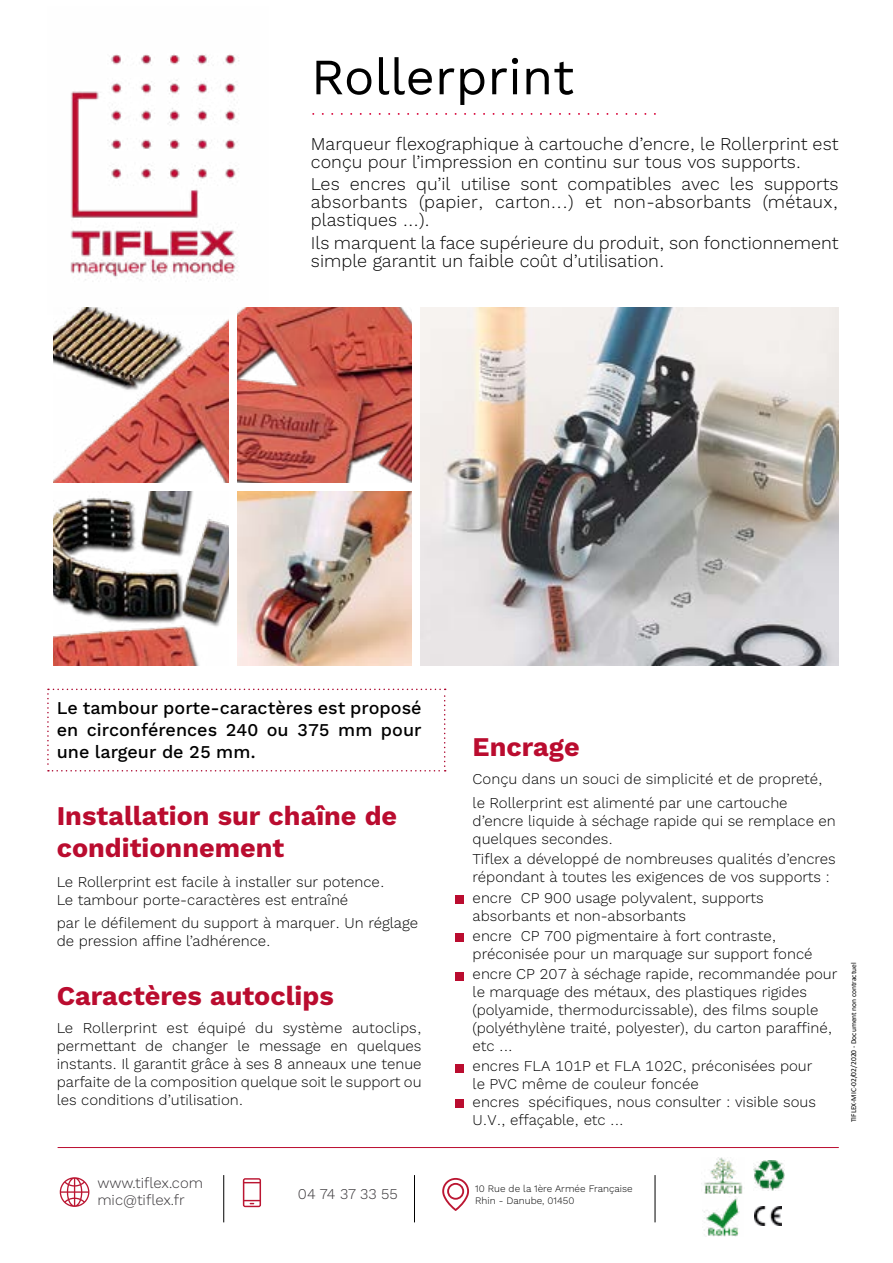
<style>
.page{position:relative;width:893px;height:1263px;background:#fff}
.page>*{position:absolute;margin:0;border:0;box-sizing:border-box;transform-origin:0 0}
.t1{font:50.85px "Work Sans";color:#000}
.t2{font:700 27px/32.4px "Work Sans";color:#ba0c2f}
.t3{font:300 18px/18px "Work Sans";color:#000}
.t4{font:500 18px/21.6px "Work Sans";color:#000;text-align:justify}
.t5{font:300 15px/18px "Work Sans";color:#000}
.t6{font:300 14.85px "Work Sans";color:#373437}
.t7{font:300 9.9px "Work Sans";color:#000}
.t8{font:7.5px "Calibri";color:#000}
</style>
<div class="page">
<img style="left:753px;top:1160px;width:32px;height:30px">
<img style="left:755px;top:1206px;width:26px;height:19px">
<img style="left:704px;top:1157px;width:39px;height:37px">
<img style="left:704px;top:1196px;width:36px;height:40px">
<img style="left:70px;top:54px;width:198px;height:254px">
<img style="left:421px;top:308px;width:417px;height:358px">
<img style="left:54px;top:308px;width:174px;height:174px">
<img style="left:237px;top:308px;width:175px;height:174px">
<img style="left:54px;top:491px;width:174px;height:175px">
<img style="left:237px;top:491px;width:175px;height:175px">
<hr style="left:223px;top:1175px;width:1px;height:47px;background:#000">
<hr style="left:414px;top:1175px;width:1px;height:47px;background:#000">
<svg style="left:60px;top:1177px;width:29px;height:30px"></svg>
<svg style="left:243px;top:1178px;width:18px;height:29px"></svg>
<svg style="left:442px;top:1178px;width:27px;height:33px"></svg>
<hr style="left:58px;top:1147px;width:781px;height:1px;background:#ba0c2f">
<svg style="left:47px;top:689px;width:399px;height:82px"></svg>
<hr style="left:655px;top:1175px;width:1px;height:47px;background:#000">
<div style="left:456px;top:895px;width:8px;height:8px;background:#ba0c2f"></div>
<div style="left:456px;top:933px;width:8px;height:9px;background:#ba0c2f"></div>
<div style="left:456px;top:972px;width:8px;height:9px;background:#ba0c2f"></div>
<div style="left:456px;top:1064px;width:8px;height:8px;background:#ba0c2f"></div>
<div style="left:456px;top:1099px;width:8px;height:9px;background:#ba0c2f"></div>
<h1 class="t1" style="left:311px;top:38px;width:265px">Rollerprint</h1>
<p class="t3" style="left:311px;top:134px;width:529px">Marqueur flexographique à cartouche d’encre, le Rollerprint est conçu pour l’impression en continu sur tous vos supports.</p>
<p class="t3" style="left:311px;top:175px;width:529px;text-align:justify">Les encres qu’il utilise sont compatibles avec les supports absorbants (papier, carton...) et non-absorbants (métaux, plastiques ...).</p>
<p class="t3" style="left:311px;top:233px;width:529px">Ils marquent la face supérieure du produit, son fonctionnement simple garantit un faible coût d’utilisation.</p>
<p class="t4" style="left:57px;top:697px;width:366px">Le tambour porte-caractères est proposé en circonférences 240 ou 375 mm pour une largeur de 25 mm.</p>
<h2 class="t2" style="left:57px;top:799px;width:342px">Installation sur chaîne de conditionnement</h2>
<p class="t5" style="left:57px;top:873px;width:329px">Le Rollerprint est facile à installer sur potence.<br>Le tambour porte-caractères est entraîné</p>
<p class="t5" style="left:57px;top:913px;width:363px">par le défilement du support à marquer. Un réglage de pression affine l’adhérence.</p>
<h2 class="t2" style="left:57px;top:978px;width:278px">Caractères autoclips</h2>
<p class="t5" style="left:57px;top:1018px;width:366px;text-align:justify">Le Rollerprint est équipé du système autoclips, permettant de changer le message en quelques instants. Il garantit grâce à ses 8 anneaux une tenue parfaite de la composition quelque soit le support ou les conditions d’utilisation.</p>
<h2 class="t2" style="left:473px;top:730px;width:109px">Encrage</h2>
<p class="t5" style="left:473px;top:767px;width:352px;line-height:24px">Conçu dans un souci de simplicité et de propreté, le Rollerprint est alimenté par une cartouche</p>
<p class="t5" style="left:473px;top:812px;width:365px">d’encre liquide à séchage rapide qui se remplace en quelques secondes.</p>
<p class="t5" style="left:473px;top:850px;width:365px">Tiflex a développé de nombreuses qualités d’encres répondant à toutes les exigences de vos supports :</p>
<p class="t5" style="left:473px;top:888px;width:293px">encre CP 900 usage polyvalent, supports absorbants et non-absorbants</p>
<p class="t5" style="left:473px;top:926px;width:341px">encre CP 700 pigmentaire à fort contraste, préconisée pour un marquage sur support foncé</p>
<p class="t5" style="left:473px;top:964px;width:366px">encre CP 207 à séchage rapide, recommandée pour le marquage des métaux, des plastiques rigides (polyamide, thermodurcissable), des films souple (polyéthylène traité, polyester), du carton paraffiné, etc ...</p>
<p class="t5" style="left:473px;top:1056px;width:345px">encres FLA 101P et FLA 102C, préconisées pour le PVC même de couleur foncée<br>encres spécifiques, nous consulter : visible sous U.V., effaçable, etc ...</p>
<p class="t8" style="left:848px;top:1122px;width:161px;rotate:-90deg">TIFLEX-MIC-02/02/2020 - Document non contractuel</p>
<p class="t6" style="left:97px;top:1172px;width:107px">www.tiflex.com</p>
<p class="t7" style="left:475px;top:1181px;width:159px">10 Rue de la 1ère Armée Française</p>
<p class="t6" style="left:298px;top:1183px;width:101px">04 74 37 33 55</p>
<p class="t6" style="left:97px;top:1189px;width:89px">mic@tiflex.fr</p>
<p class="t7" style="left:475px;top:1193px;width:101px">Rhin - Danube, 01450</p>
</div>
